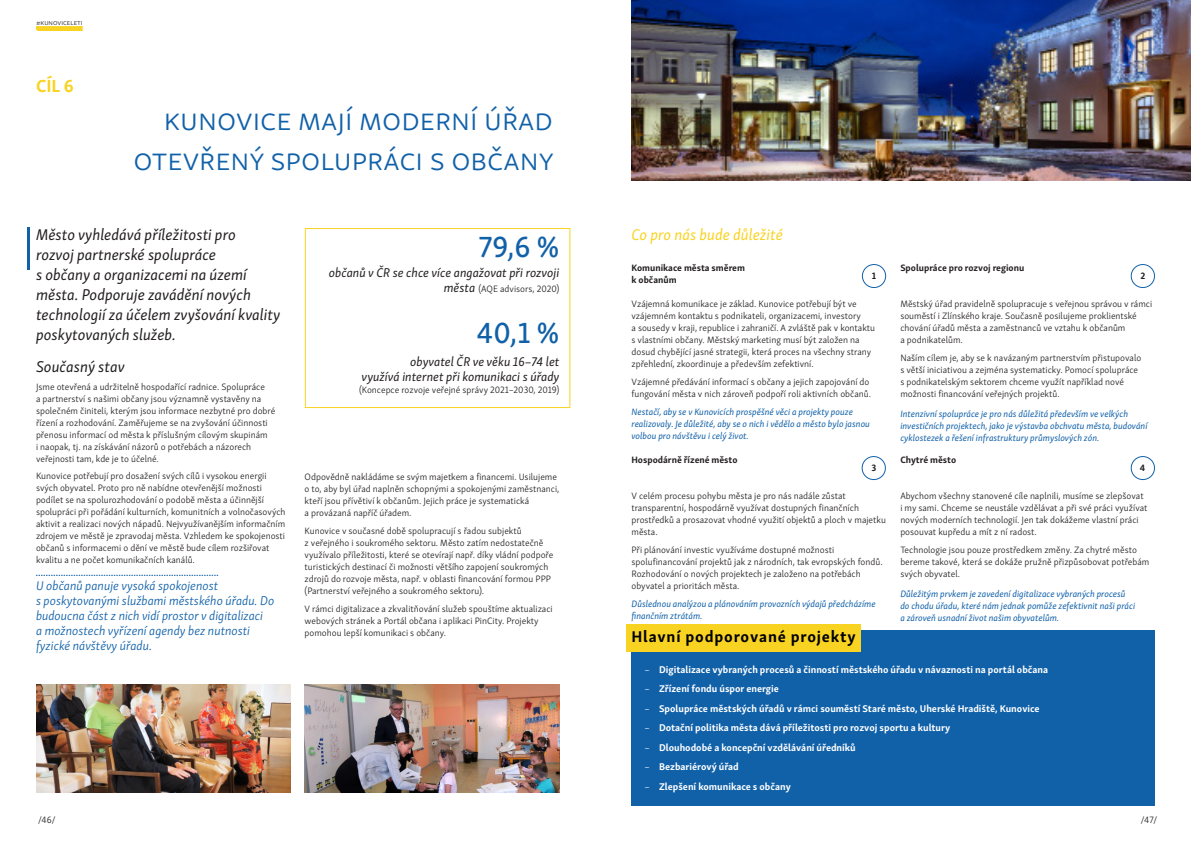
<style>
.page{position:relative;width:1191px;height:842px;background:#fff}
.page>*{position:absolute;margin:0;border:0;box-sizing:border-box;transform-origin:0 0}
.t1{font:300 30px/40px "Skolar Sans Latn";color:#1161a9;text-align:right}
.t2{font:30px "Skolar Sans Latn Me";color:#1161a9}
.t3{font:700 18px "Skolar Sans Latn";color:#f9d322}
.t4{font:italic 16px/20px "Skolar Sans Latn";color:#231f20}
.t5{font:700 16px "Skolar Sans Latn";letter-spacing:.05em;color:#000}
.t6{font:italic 16px "Skolar Sans Latn";color:#f9d322}
.Citace{font:italic 300 13px/15px "Skolar Sans Latn";color:#1161a9}
.t7{font:italic 13px/15px "Skolar Sans Latn";color:#231f20;text-align:right}
.t8{font:700 10px "Skolar Sans Latn";color:#fff}
.t9{font:300 9.5px/12px "Skolar Sans Latn";color:#231f20}
.t10{font:italic 9.5px/12px "Skolar Sans Latn";color:#1161a9}
.t11{font:700 9.5px/12px "Skolar Sans Latn";color:#231f20}
.t12{font:300 7px "Skolar Sans Latn";color:#231f20}
.s1{font-weight:400;font-style:italic;font-size:13px}
.s2{font-weight:300}
</style>
<div class="page">
<div style="left:305px;top:228px;width:265px;height:180px;border:1px solid #f9d322"></div>
<img style="left:36px;top:684px;width:255px;height:108px">
<img style="left:305px;top:684px;width:254px;height:108px">
<svg style="left:36px;top:26px;width:47px;height:5px"></svg>
<svg style="left:36px;top:575px;width:182px;height:1px"></svg>
<hr style="left:27px;top:227px;width:3px;height:43px;background:#1161a9">
<img style="left:631px;top:0;width:560px;height:180px">
<div style="left:862px;top:264px;width:24px;height:24px;border:1px solid #1161a9;border-radius:50%"></div>
<div style="left:861px;top:456px;width:25px;height:24px;border:1px solid #1161a9;border-radius:50%"></div>
<div style="left:1130px;top:264px;width:25px;height:24px;border:1px solid #1161a9;border-radius:50%"></div>
<div style="left:1130px;top:456px;width:25px;height:24px;border:1px solid #1161a9;border-radius:50%"></div>
<div style="left:631px;top:630px;width:524px;height:176px;background:#1161a9"></div>
<div style="left:626px;top:624px;width:234px;height:28px;background:#f9d322"></div>
<p class="t12" style="left:36px;top:17px;width:48px">#kunoviceleti</p>
<p class="t3" style="left:36px;top:71px;width:39px">CÍL 6</p>
<p class="t1" style="left:133px;top:97px;width:422px">Kunovice mají moderní úřad otevřený spolupráci S občany</p>
<p class="t4" style="left:36px;top:223px;width:246px">Město vyhledává příležitosti pro<br>rozvoj partnerské spolupráce<br>s občany a organizacemi na území města. Podporuje zavádění nových technologií za účelem zvyšování kvality poskytovaných služeb.</p>
<p class="t2" style="left:478px;top:223px;width:83px">79,6 %</p>
<p class="t7" style="left:329px;top:264px;width:232px">občanů v ČR se chce více angažovat při rozvoji</p>
<p class="t9" style="left:444px;top:282px;width:117px"><span class="s1">města</span> (AQE advisors, 2020)</p>
<p class="t2" style="left:476px;top:309px;width:84px">40,1 %</p>
<p class="t7" style="left:362px;top:353px;width:199px">obyvatel ČR ve věku 16–74 let<br>využívá internet při komunikaci s úřady</p>
<p class="t9" style="left:359px;top:383px;width:202px">(Koncepce rozvoje veřejné správy 2021–2030, 2019)</p>
<p class="t4" style="left:36px;top:355px;width:90px">Současný stav</p>
<p class="t9" style="left:36px;top:380px;width:241px">Jsme otevřená a udržitelně hospodařící radnice. Spolupráce<br>a partnerství s našimi občany jsou významně vystavěny na společném činiteli, kterým jsou informace nezbytné pro dobré řízení a rozhodování. Zaměřujeme se na zvyšování účinnosti přenosu informací od města k příslušným cílovým skupinám<br>i naopak, tj. na získávání názorů o potřebách a názorech veřejnosti tam, kde je to účelné.</p>
<p class="t9" style="left:36px;top:469px;width:251px">Kunovice potřebují pro dosažení svých cílů i vysokou energii svých obyvatel. Proto pro ně nabídne otevřenější možnosti podílet se na spolurozhodování o podobě města a účinnější spolupráci při pořádání kulturních, komunitních a volnočasových aktivit a realizaci nových nápadů. Nejvyužívanějším informačním zdrojem ve městě je zpravodaj města. Vzhledem ke spokojenosti občanů s informacemi o dění ve městě bude cílem rozšiřovat kvalitu a ne počet komunikačních kanálů.</p>
<p class="Citace" style="left:36px;top:577px;width:240px">U občanů panuje vysoká spokojenost<br>s poskytovanými službami městského úřadu. Do budoucna část z nich vidí prostor v digitalizaci<br>a možnostech vyřízení agendy bez nutnosti fyzické návštěvy úřadu.</p>
<p class="t9" style="left:304px;top:470px;width:256px">Odpovědně nakládáme se svým majetkem a financemi. Usilujeme o to, aby byl úřad naplněn schopnými a spokojenými zaměstnanci, kteří jsou přívětiví k občanům. Jejich práce je systematická<br>a provázaná napříč úřadem.</p>
<p class="t9" style="left:304px;top:524px;width:250px">Kunovice v současné době spolupracují s řadou subjektů<br>z veřejného i soukromého sektoru. Město zatím nedostatečně využívalo příležitosti, které se otevírají např. díky vládní podpoře turistických destinací či možnosti většího zapojení soukromých zdrojů do rozvoje města, např. v oblasti financování formou PPP (Partnerství veřejného a soukromého sektoru).</p>
<p class="t9" style="left:304px;top:602px;width:250px">V rámci digitalizace a zkvalitňování služeb spouštíme aktualizaci webových stránek a Portál občana i aplikaci PinCity. Projekty pomohou lepší komunikaci s občany.</p>
<p class="t6" style="left:631px;top:223px;width:153px">Co pro nás bude důležité</p>
<p class="t11" style="left:631px;top:261px;width:115px">Komunikace města směrem k občanům</p>
<p class="t11" style="left:872px;top:269px;width:6px">1</p>
<p class="t11" style="left:900px;top:261px;width:125px">Spolupráce pro rozvoj regionu</p>
<p class="t11" style="left:1140px;top:269px;width:6px">2</p>
<p class="t9" style="left:631px;top:297px;width:245px">Vzájemná komunikace je základ. Kunovice potřebují být ve vzájemném kontaktu s podnikateli, organizacemi, investory<br>a sousedy v kraji, republice i zahraničí. A zvláště pak v kontaktu s vlastními občany. Městský marketing musí být založen na dosud chybějící jasné strategii, která proces na všechny strany zpřehlední, zkoordinuje a především zefektivní.</p>
<p class="t9" style="left:631px;top:375px;width:241px">Vzájemné předávání informací s občany a jejich zapojování do fungování města v nich zároveň podpoří roli aktivních občanů.</p>
<p class="t10" style="left:631px;top:405px;width:240px">Nestačí, aby se v Kunovicích prospěšné věci a projekty pouze realizovaly. Je důležité, aby se o nich i vědělo a město bylo jasnou volbou pro návštěvu i celý život.</p>
<p class="t9" style="left:900px;top:297px;width:253px">Městský úřad pravidelně spolupracuje s veřejnou správou v rámci souměstí i Zlínského kraje. Současně posilujeme proklientské chování úřadů města a zaměstnanců ve vztahu k občanům<br>a podnikatelům.</p>
<p class="t9" style="left:900px;top:351px;width:242px">Naším cílem je, aby se k navázaným partnerstvím přistupovalo s větší iniciativou a zejména systematicky. Pomocí spolupráce s podnikatelským sektorem chceme využít například nové možnosti financování veřejných projektů.</p>
<p class="t10" style="left:900px;top:407px;width:249px">Intenzivní spolupráce je pro nás důležitá především ve velkých investičních projektech, jako je výstavba obchvatu města, budování cyklostezek a řešení infrastruktury průmyslových zón.</p>
<p class="t11" style="left:631px;top:453px;width:108px">Hospodárně řízené město</p>
<p class="t11" style="left:871px;top:461px;width:6px">3</p>
<p class="t11" style="left:900px;top:453px;width:57px">Chytré město</p>
<p class="t11" style="left:1139px;top:461px;width:7px">4</p>
<p class="t9" style="left:631px;top:489px;width:256px">V celém procesu pohybu města je pro nás nadále zůstat transparentní, hospodárně využívat dostupných finančních prostředků a prosazovat vhodné využití objektů a ploch v majetku města.</p>
<p class="t9" style="left:631px;top:543px;width:253px">Při plánování investic využíváme dostupné možnosti spolufinancování projektů jak z národních, tak evropských fondů.<br>Rozhodování o nových projektech je založeno na potřebách obyvatel a prioritách města.</p>
<p class="t10" style="left:631px;top:597px;width:246px">Důslednou analýzou a plánováním provozních výdajů předcházíme finančním ztrátám.</p>
<p class="t9" style="left:900px;top:489px;width:249px">Abychom všechny stanovené cíle naplnili, musíme se zlepšovat i my sami. Chceme se neustále vzdělávat a při své práci využívat nových moderních technologií. Jen tak dokážeme vlastní práci posouvat kupředu a mít z ní radost.</p>
<p class="t9" style="left:900px;top:543px;width:250px">Technologie jsou pouze prostředkem změny. Za chytré město bereme takové, která se dokáže pružně přizpůsobovat potřebám svých obyvatel.</p>
<p class="t10" style="left:900px;top:587px;width:236px">Důležitým prvkem je zavedení digitalizace vybraných procesů do chodu úřadu, které nám jednak pomůže zefektivnit naši práci a zároveň usnadní život našim obyvatelům.</p>
<p class="t5" style="left:631px;top:624px;width:226px">Hlavní podporované projekty</p>
<p class="t8" style="left:644px;top:661px;width:405px"><span class="s2">–</span> Digitalizace vybraných procesů a činností městského úřadu v návaznosti na portál občana</p>
<p class="t8" style="left:644px;top:681px;width:136px"><span class="s2">–</span> Zřízení fondu úspor energie</p>
<p class="t8" style="left:644px;top:700px;width:397px"><span class="s2">–</span> Spolupráce městských úřadů v rámci souměstí Staré město, Uherské Hradiště, Kunovice</p>
<p class="t8" style="left:644px;top:720px;width:307px"><span class="s2">–</span> Dotační politika města dává příležitosti pro rozvoj sportu a kultury</p>
<p class="t8" style="left:644px;top:739px;width:213px"><span class="s2">–</span> Dlouhodobé a koncepční vzdělávání úředníků</p>
<p class="t8" style="left:644px;top:759px;width:96px"><span class="s2">–</span> Bezbariérový úřad</p>
<p class="t8" style="left:644px;top:778px;width:148px"><span class="s2">–</span> Zlepšení komunikace s občany</p>
<p class="t9" style="left:38px;top:813px;width:19px">/46/</p>
<p class="t9" style="left:1140px;top:813px;width:18px">/47/</p>
</div>
